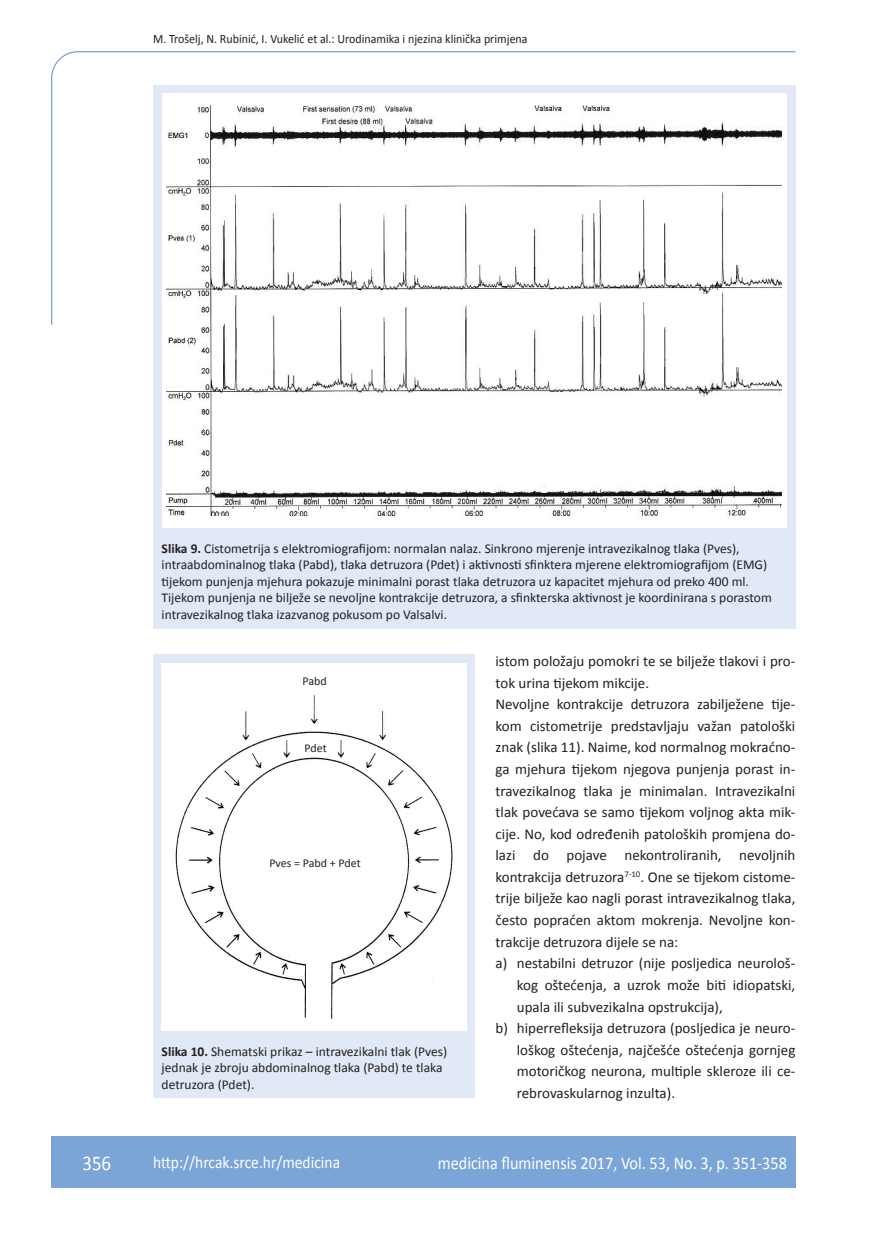
<style>
.page{position:relative;width:872px;height:1234px;background:#fff}
.page>*{position:absolute;margin:0;border:0;box-sizing:border-box;transform-origin:0 0}
.t1{font:21px "Calibri";color:#fff;scale:.9 1}
.t2{font:18px "Calibri";color:#fff;scale:.9 1}
.t3{font:17.25px "Calibri";color:#fff;scale:.9 1}
.t4{font:15px "Calibri";color:#231f20}
.t5{font:13.5px/16.5px "Calibri";color:#231f20}
.t6{font:12.75px "Calibri";color:#231f20;scale:.94 1}
.t7{font:12px "Calibri";color:#231f20}
.s1{font-weight:700}
</style>
<div class="page">
<svg style="left:51px;top:51px;width:745px;height:275px"></svg>
<div style="left:51px;top:1135px;width:744px;height:51px;background:#7ca5d7"></div>
<div style="left:153px;top:85px;width:642px;height:543px;background:#e1e9f6"></div>
<div style="left:162px;top:94px;width:624px;height:433px;background:#fff"></div>
<img style="left:167px;top:105px;width:614px;height:410px">
<div style="left:153px;top:654px;width:321px;height:443px;background:#e1e9f6"></div>
<div style="left:162px;top:663px;width:305px;height:367px;background:#fff"></div>
<img style="left:175px;top:695px;width:278px;height:324px">
<p class="t6" style="left:153px;top:30px;width:400px">M. Trošelj, N. Rubinić, I. Vukelić et al.: Urodinamika i njezina klinička primjena</p>
<p class="t5" style="left:162px;top:539px;width:611px"><span class="s1">Slika 9.</span> Cistometrija s elektromiografijom: normalan nalaz. Sinkrono mjerenje intravezikalnog tlaka (Pves), intraabdominalnog tlaka (Pabd), tlaka detruzora (Pdet) i aktivnosti sfinktera mjerene elektromiografijom (EMG) tijekom punjenja mjehura pokazuje minimalni porast tlaka detruzora uz kapacitet mjehura od preko 400 ml.<br>Tijekom punjenja ne bilježe se nevoljne kontrakcije detruzora, a sfinkterska aktivnost je koordinirana s porastom intravezikalnog tlaka izazvanog pokusom po Valsalvi.</p>
<p class="t7" style="left:302px;top:673px;width:26px">Pabd</p>
<p class="t7" style="left:304px;top:740px;width:24px">Pdet</p>
<p class="t7" style="left:269px;top:855px;width:93px">Pves = Pabd + Pdet</p>
<p class="t5" style="left:162px;top:1042px;width:287px"><span class="s1">Slika 10.</span> Shematski prikaz – intravezikalni tlak (Pves) jednak je zbroju abdominalnog tlaka (Pabd) te tlaka detruzora (Pdet).</p>
<p class="t4" style="left:495px;top:651px;width:301px">istom položaju pomokri te se bilježe tlakovi i pro-</p>
<p class="t4" style="left:495px;top:673px;width:155px">tok urina tijekom mikcije.</p>
<p class="t4" style="left:495px;top:694px;width:301px">Nevoljne kontrakcije detruzora zabilježene tije-</p>
<p class="t4" style="left:495px;top:716px;width:301px">kom cistometrije predstavljaju važan patološki</p>
<p class="t4" style="left:495px;top:738px;width:301px">znak (slika 11). Naime, kod normalnog mokraćno-</p>
<p class="t4" style="left:495px;top:759px;width:301px">ga mjehura tijekom njegova punjenja porast in-</p>
<p class="t4" style="left:495px;top:781px;width:301px">travezikalnog tlaka je minimalan. Intravezikalni</p>
<p class="t4" style="left:495px;top:802px;width:301px">tlak povećava se samo tijekom voljnog akta mik-</p>
<p class="t4" style="left:495px;top:824px;width:301px">cije. No, kod određenih patoloških promjena do-</p>
<p class="t4" style="left:495px;top:845px;width:301px">lazi do pojave nekontroliranih, nevoljnih</p>
<p class="t4" style="left:495px;top:867px;width:301px">kontrakcija detruzora<sup>7-10</sup>. One se tijekom cistome-</p>
<p class="t4" style="left:495px;top:889px;width:301px">trije bilježe kao nagli porast intravezikalnog tlaka,</p>
<p class="t4" style="left:495px;top:910px;width:301px">često popraćen aktom mokrenja. Nevoljne kon-</p>
<p class="t4" style="left:495px;top:932px;width:184px">trakcije detruzora dijele se na:</p>
<p class="t4" style="left:495px;top:953px;width:301px">a) nestabilni detruzor (nije posljedica neurološ-</p>
<p class="t4" style="left:517px;top:975px;width:280px">kog oštećenja, a uzrok može biti idiopatski,</p>
<p class="t4" style="left:517px;top:996px;width:208px">upala ili subvezikalna opstrukcija),</p>
<p class="t4" style="left:495px;top:1018px;width:301px">b) hiperrefleksija detruzora (posljedica je neuro-</p>
<p class="t4" style="left:517px;top:1040px;width:280px">loškog oštećenja, najčešće oštećenja gornjeg</p>
<p class="t4" style="left:517px;top:1061px;width:280px">motoričkog neurona, multiple skleroze ili ce-</p>
<p class="t4" style="left:517px;top:1083px;width:160px">rebrovaskularnog inzulta).</p>
<h1 class="t1" style="left:82px;top:1149px;width:33px">356</h1>
<p class="t3" style="left:153px;top:1150px;width:209px">http://hrcak.srce.hr/medicina</p>
<p class="t2" style="left:438px;top:1151px;width:389px">medicina fluminensis 2017, Vol. 53, No. 3, p. 351-358</p>
</div>
